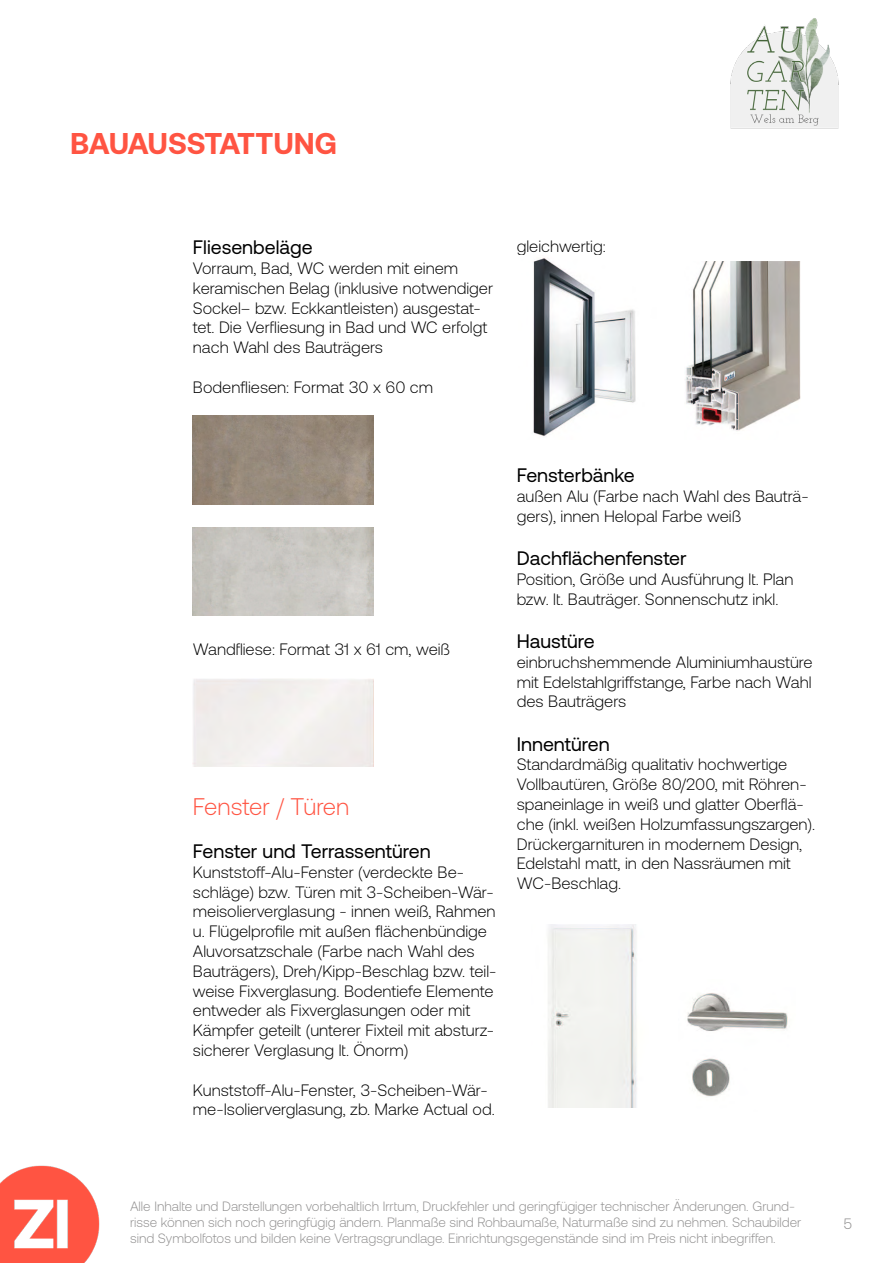
<style>
.page{position:relative;width:893px;height:1263px;background:#fff}
.page>*{position:absolute;margin:0;border:0;box-sizing:border-box;transform-origin:0 0}
.t1{font:700 30px "Aeonik";letter-spacing:-.025em;color:#ff5442}
.t2{font:300 24px "Aeonik";color:#ff5442}
.t3{font:19.5px "Aeonik";color:#000}
.t4{font:300 16.5px/19.8px "Aeonik";color:#000}
.t5{font:300 15px "Aeonik";color:#908f8f}
.t6{font:300 13.5px/16.2px "Aeonik";color:#908f8f}
</style>
<div class="page">
<img style="left:0;top:1165px;width:100px;height:98px">
<img style="left:730px;top:18px;width:109px;height:111px">
<img style="left:193px;top:416px;width:180px;height:88px">
<img style="left:533px;top:258px;width:103px;height:179px">
<img style="left:685px;top:262px;width:115px;height:169px">
<div style="left:548px;top:924px;width:89px;height:184px;background:#f2f2ef"></div>
<img style="left:687px;top:993px;width:101px;height:104px">
<h1 class="t1" style="left:70px;top:126px;width:269px">BAUAUSSTATTUNG</h1>
<p class="t3" style="left:193px;top:237px;width:121px">Fliesenbeläge</p>
<p class="t4" style="left:193px;top:258px;width:302px">Vorraum, Bad, WC werden mit einem keramischen Belag (inklusive notwendiger Sockel– bzw. Eckkantleisten) ausgestat&shy;tet. Die Verfliesung in Bad und WC erfolgt nach Wahl des Bauträgers</p>
<p class="t4" style="left:193px;top:377px;width:242px">Bodenfliesen: Format 30 x 60 cm</p>
<p class="t4" style="left:517px;top:236px;width:90px">gleichwertig:</p>
<p class="t4" style="left:193px;top:639px;width:259px">Wandfliese: Format 31 x 61 cm, weiß</p>
<h2 class="t2" style="left:193px;top:793px;width:158px">Fenster / Türen</h2>
<p class="t3" style="left:193px;top:840px;width:239px">Fenster und Terrassentüren</p>
<p class="t4" style="left:193px;top:862px;width:305px">Kunststoff-Alu-Fenster (verdeckte Be&shy;schläge) bzw. Türen mit 3-Scheiben-Wär&shy;meisolierverglasung - innen weiß, Rahmen u. Flügelprofile mit außen flächenbündige Aluvorsatzschale (Farbe nach Wahl des Bauträgers), Dreh/Kipp-Beschlag bzw. teil&shy;weise Fixverglasung. Bodentiefe Elemente entweder als Fixverglasungen oder mit Kämpfer geteilt (unterer Fixteil mit absturz&shy;sicherer Verglasung lt. Önorm)</p>
<p class="t4" style="left:193px;top:1080px;width:303px">Kunststoff-Alu-Fenster, 3-Scheiben-Wär&shy;me-Isolierverglasung, zb. Marke Actual od.</p>
<p class="t3" style="left:517px;top:465px;width:120px">Fensterbänke</p>
<p class="t4" style="left:517px;top:487px;width:293px">außen Alu (Farbe nach Wahl des Bauträ&shy;gers), innen Helopal Farbe weiß</p>
<p class="t3" style="left:517px;top:548px;width:171px">Dachflächenfenster</p>
<p class="t4" style="left:517px;top:569px;width:278px">Position, Größe und Ausführung lt. Plan bzw. lt. Bauträger. Sonnenschutz inkl.</p>
<p class="t3" style="left:517px;top:630px;width:79px">Haustüre</p>
<p class="t4" style="left:517px;top:652px;width:297px;text-align:justify">einbruchshemmende Aluminiumhaustüre mit Edelstahlgriffstange, Farbe nach Wahl des Bauträgers</p>
<p class="t3" style="left:517px;top:733px;width:94px">Innentüren</p>
<p class="t4" style="left:517px;top:755px;width:300px">Standardmäßig qualitativ hochwertige Vollbautüren, Größe 80/200, mit Röhren&shy;spaneinlage in weiß und glatter Oberflä&shy;che (inkl. weißen Holzumfassungszargen).<br>Drückergarnituren in modernem Design, Edelstahl matt, in den Nassräumen mit WC-Beschlag.</p>
<p class="t6" style="left:130px;top:1198px;width:673px">Alle Inhalte und Darstellungen vorbehaltlich Irrtum, Druckfehler und geringfügiger technischer Änderungen. Grund&shy;risse können sich noch geringfügig ändern. Planmaße sind Rohbaumaße, Naturmaße sind zu nehmen. Schaubilder sind Symbolfotos und bilden keine Vertragsgrundlage. Einrichtungsgegenstände sind im Preis nicht inbegriffen.</p>
<p class="t5" style="left:843px;top:1216px;width:10px">5</p>
</div>
